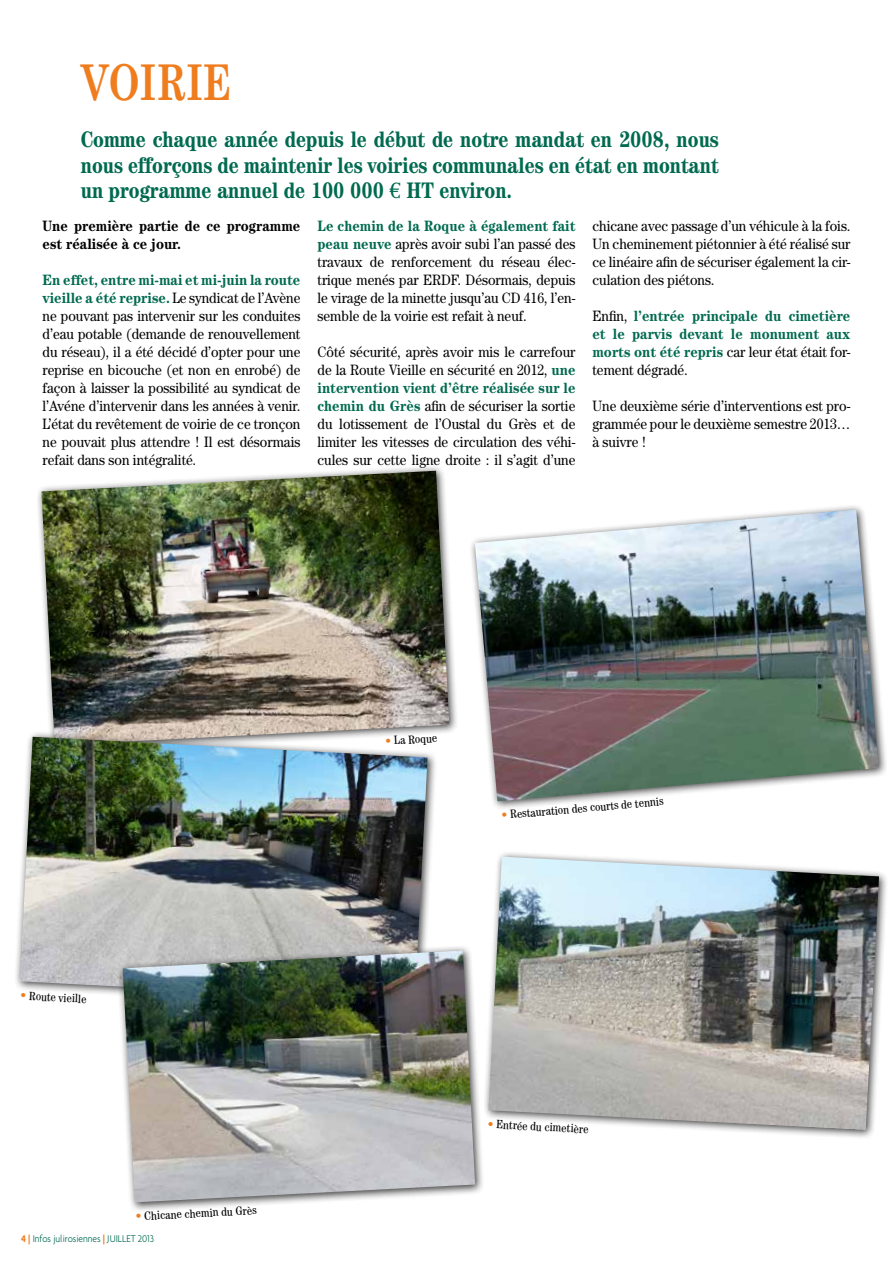
<style>
.page{position:relative;width:893px;height:1263px;background:#fff}
.page>*{position:absolute;margin:0;border:0;box-sizing:border-box;transform-origin:0 0}
.t1{font:700 49.5px "Century Schoolbook";color:#ef7d1e;scale:.75 1}
.t2{font:700 condensed 22.5px/25.5px "Century";color:#006a50;text-align:justify}
.t3{font:15px/18px "Century";color:#000;text-align:justify;scale:.9 1}
.t4{font:700 15px/18px "Century";color:#006a50;text-align:justify;scale:.9 1}
.t5{font:700 15px/18px "Century";color:#000;scale:.9 1}
.t6{font:condensed 12px "Century";color:#000}
.t7{font:300 10.5px "Agenda";color:#006a50;scale:.9 1}
.s1{font-family:"Euro Serif";font-weight:400;font-stretch:normal}
.s2{font-weight:700;color:#006a50}
.s3{font-weight:400;color:#000}
.s4{color:#ef7d1e}
.s5{font-weight:700;color:#ef7d1e}
</style>
<div class="page">
<div style="left:36px;top:465px;width:423px;height:290px;background:#000;opacity:.75"></div>
<img style="left:41px;top:471px;width:408px;height:274px">
<div style="left:469px;top:503px;width:419px;height:308px;background:#000;opacity:.75"></div>
<img style="left:475px;top:510px;width:404px;height:291px">
<div style="left:483px;top:851px;width:406px;height:289px;background:#000;opacity:.75"></div>
<img style="left:488px;top:857px;width:391px;height:273px">
<div style="left:14px;top:731px;width:424px;height:281px;background:#000;opacity:.75"></div>
<img style="left:20px;top:737px;width:408px;height:265px">
<div style="left:117px;top:945px;width:368px;height:267px;background:#000;opacity:.75"></div>
<img style="left:123px;top:950px;width:352px;height:252px">
<h1 class="t1" style="left:81px;top:53px;width:202px">VOIRIE</h1>
<h2 class="t2" style="left:81px;top:126px;width:639px">Comme chaque année depuis le début de notre mandat en 2008, nous nous efforçons de maintenir les voiries communales en état en montant un programme annuel de 100 000 <span class="s1">€</span> HT environ.</h2>
<p class="t3" style="left:317px;top:216px;width:288px"><span class="s2">Le chemin de la Roque à également fait peau neuve</span> après avoir subi l’an passé des travaux de renforcement du réseau élec&shy;trique menés par ERDF. Désormais, depuis le virage de la minette jusqu’au CD 416, l’en&shy;semble de la voirie est refait à neuf.</p>
<p class="t3" style="left:317px;top:342px;width:288px">Côté sécurité, après avoir mis le carrefour de la Route Vieille en sécurité en 2012, <span class="s2">une intervention vient d’être réalisée sur le chemin du Grès</span> afin de sécuriser la sortie du lotissement de l’Oustal du Grès et de limiter les vitesses de circulation des véhi&shy;cules sur cette ligne droite : il s’agit d’une</p>
<p class="t5" style="left:43px;top:216px;width:288px">Une première partie de ce programme est réalisée à ce jour.</p>
<p class="t3" style="left:43px;top:270px;width:288px"><span class="s2">En effet, entre mi-mai et mi-juin la route vieille a été reprise.</span> Le syndicat de l’Avène ne pouvant pas intervenir sur les conduites d’eau potable (demande de renouvellement du réseau), il a été décidé d’opter pour une reprise en bicouche (et non en enrobé) de façon à laisser la possibilité au syndicat de l’Avéne d’intervenir dans les années à venir.<br>L’état du revêtement de voirie de ce tronçon ne pouvait plus attendre ! Il est désormais refait dans son intégralité.</p>
<p class="t3" style="left:592px;top:216px;width:288px">chicane avec passage d’un véhicule à la fois.<br>Un cheminement piétonnier à été réalisé sur ce linéaire afin de sécuriser également la cir&shy;culation des piétons.</p>
<p class="t4" style="left:592px;top:306px;width:288px"><span class="s3">Enfin,</span> l’entrée principale du cimetière et le parvis devant le monument aux morts ont été repris <span class="s3">car leur état était for&shy;tement dégradé.</span></p>
<p class="t3" style="left:592px;top:396px;width:288px">Une deuxième série d’interventions est pro&shy;grammée pour le deuxième semestre 2013… à suivre !</p>
<p class="t6" style="left:21px;top:988px;width:68px;rotate:3deg"><span class="s4">•</span> Route vieille</p>
<p class="t6" style="left:135px;top:1209px;width:123px;rotate:-3deg"><span class="s4">•</span> Chicane chemin du Grès</p>
<p class="t7" style="left:21px;top:1232px;width:102px"><span class="s5">4 |</span> Infos julirosiennes <span class="s5">|</span> juillet</p>
<p class="t7" style="left:138px;top:1232px;width:19px">2013</p>
<p class="t6" style="left:385px;top:734px;width:53px;rotate:-3deg"><span class="s4">•</span> La Roque</p>
<p class="t6" style="left:501px;top:808px;width:164px;rotate:-5deg"><span class="s4">•</span> Restauration des courts de tennis</p>
<p class="t6" style="left:488px;top:1117px;width:102px;rotate:3deg"><span class="s4">•</span> Entrée du cimetière</p>
</div>
